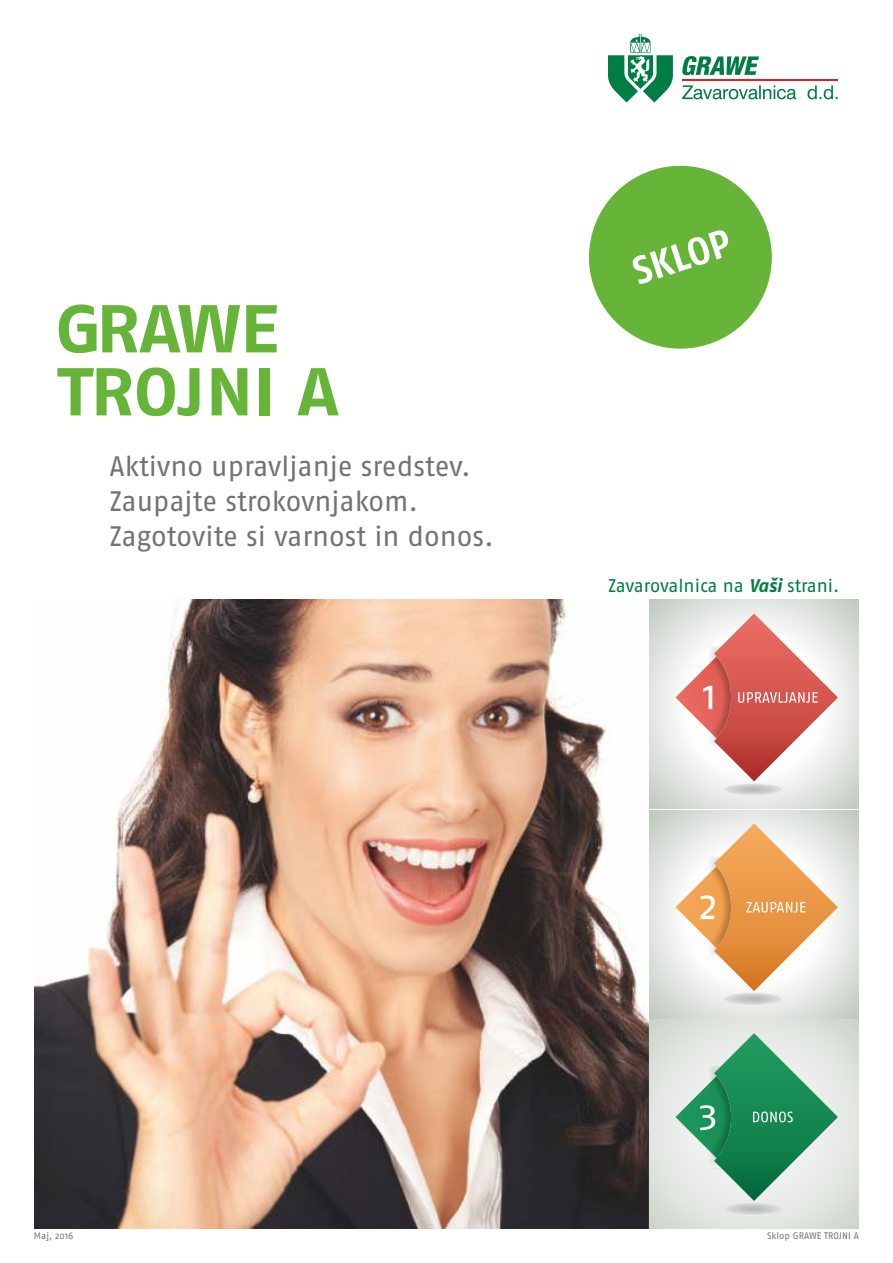
<style>
.page{position:relative;width:893px;height:1263px;background:#fff}
.page>*{position:absolute;margin:0;border:0;box-sizing:border-box;transform-origin:0 0}
.t1{font:700 67.5px/63px "Fago Pro";color:#66b538}
.t2{font:28.2px/34.7px "Fago Pro";letter-spacing:-.005em;color:#737370}
.t3{font:18.3px "Fago Pro";letter-spacing:-.01em;color:#007d42}
.t4{font:9.45px "Fago Pro";letter-spacing:.01em;color:#737370}
.s1{font-weight:700}
</style>
<div class="page">
<svg style="left:608px;top:33px;width:230px;height:70px"></svg>
<div style="left:589px;top:166px;width:183px;height:183px;background:#66b538;border-radius:50%"></div>
<img style="left:34px;top:600px;width:616px;height:629px">
<svg style="left:649px;top:810px;width:210px;height:208px"></svg>
<img style="left:708px;top:991px;width:92px;height:17px">
<svg style="left:675px;top:823px;width:163px;height:168px"></svg>
<svg style="left:649px;top:1020px;width:210px;height:209px"></svg>
<img style="left:708px;top:1201px;width:92px;height:17px">
<svg style="left:675px;top:1033px;width:163px;height:168px"></svg>
<svg style="left:649px;top:600px;width:210px;height:209px"></svg>
<img style="left:708px;top:781px;width:92px;height:17px">
<svg style="left:675px;top:614px;width:163px;height:167px"></svg>
<svg style="left:633px;top:230px;width:95px;height:54px"></svg>
<h1 class="t1" style="left:55px;top:301px;width:285px">GRAWE<br>TROJNI A</h1>
<p class="t2" style="left:109px;top:451px;width:386px">Aktivno upravljanje sredstev.<br>Zaupajte strokovnjakom.<br>Zagotovite si varnost in donos.</p>
<p class="t3" style="left:608px;top:577px;width:233px">Zavarovalnica na <span class="s1">Vaši</span> strani.</p>
<p class="t4" style="left:34px;top:1231px;width:41px">Maj, 2016</p>
<p class="t4" style="left:767px;top:1232px;width:93px">Sklop GRAWE TROJNI A</p>
</div>
